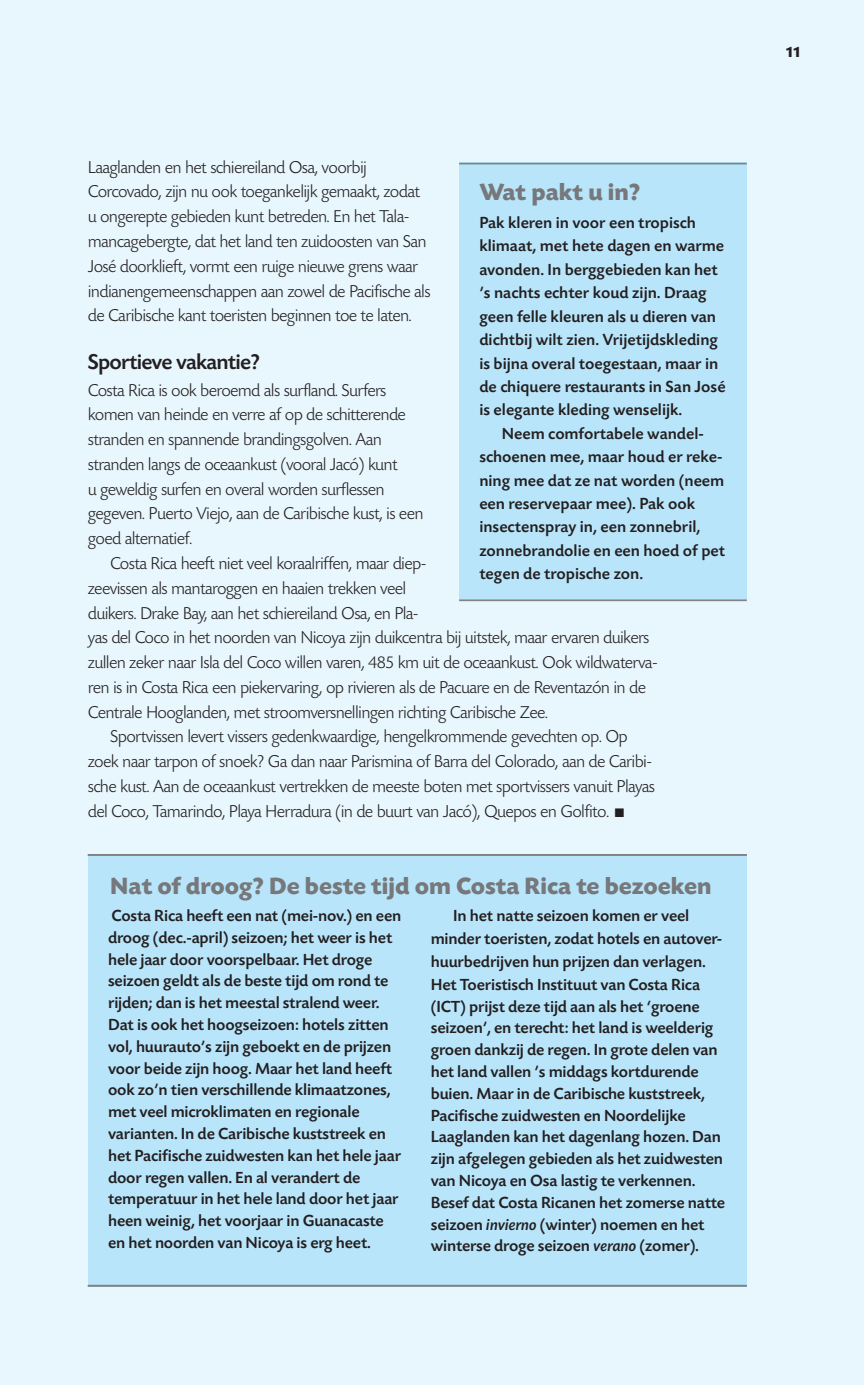
<style>
.page{position:relative;width:864px;height:1385px;background:#fff}
.page>*{position:absolute;margin:0;border:0;box-sizing:border-box;transform-origin:0 0}
.t1{font:700 24.75px "Today SBOP";color:#76787b}
.t2{font:500 22.5px "Today SBOP";letter-spacing:-.035em;color:#231f20}
.t3{font:300 18px/24.8px "Today SBOP";letter-spacing:-.04em;color:#231f20}
.t4{font:500 16.88px/21.8px "Today SBOP";letter-spacing:-.01em;color:#231f20}
.t5{font:700 15.75px "Today SBOP";color:#231f20}
.s1{font-style:italic}
</style>
<div class="page">
<div style="left:0;top:0;width:864px;height:1384px;background:#e8f6fd"></div>
<div style="left:88px;top:854px;width:659px;height:432px;background:#b9e5fa"></div>
<hr style="left:88px;top:854px;width:659px;height:1px;background:#808285">
<hr style="left:88px;top:1284px;width:659px;height:2px;background:#808285">
<div style="left:459px;top:163px;width:288px;height:438px;background:#b9e5fa"></div>
<hr style="left:459px;top:163px;width:288px;height:1px;background:#808285">
<hr style="left:459px;top:599px;width:288px;height:2px;background:#808285">
<p class="t3" style="left:88px;top:155px;width:344px">Laaglanden en het schiereiland Osa, voorbij Corcovado, zijn nu ook toegankelijk gemaakt, zodat u ongerepte gebieden kunt betreden. En het Tala&shy;mancagebergte, dat het land ten zuidoosten van San José doorklieft, vormt een ruige nieuwe grens waar indianengemeenschappen aan zowel de Pacifische als de Caribische kant toeristen beginnen toe te laten.</p>
<p class="t2" style="left:88px;top:349px;width:174px">Sportieve vakantie?</p>
<p class="t3" style="left:88px;top:378px;width:300px">Costa Rica is ook beroemd als surfland. Surfers</p>
<p class="t3" style="left:88px;top:403px;width:320px">komen van heinde en verre af op de schitterende</p>
<p class="t3" style="left:88px;top:427px;width:296px">stranden en spannende brandingsgolven. Aan</p>
<p class="t3" style="left:88px;top:452px;width:312px">stranden langs de oceaankust (vooral Jacó) kunt</p>
<p class="t3" style="left:88px;top:477px;width:298px">u geweldig surfen en overal worden surflessen</p>
<p class="t3" style="left:88px;top:502px;width:337px">gegeven. Puerto Viejo, aan de Caribische kust, is een</p>
<p class="t3" style="left:88px;top:526px;width:106px">goed alternatief.</p>
<p class="t3" style="left:110px;top:551px;width:318px">Costa Rica heeft niet veel koraalriffen, maar diep-</p>
<p class="t3" style="left:88px;top:576px;width:320px">zeevissen als mantaroggen en haaien trekken veel</p>
<p class="t3" style="left:88px;top:601px;width:332px">duikers. Drake Bay, aan het schiereiland Osa, en Pla-</p>
<p class="t3" style="left:88px;top:625px;width:563px">yas del Coco in het noorden van Nicoya zijn duikcentra bij uitstek, maar ervaren duikers</p>
<p class="t3" style="left:88px;top:650px;width:571px">zullen zeker naar Isla del Coco willen varen, 485 km uit de oceaankust. Ook wildwaterva-</p>
<p class="t3" style="left:88px;top:675px;width:560px">ren is in Costa Rica een piekervaring, op rivieren als de Pacuare en de Reventazón in de</p>
<p class="t3" style="left:88px;top:700px;width:462px">Centrale Hooglanden, met stroomversnellingen richting Caribische Zee.</p>
<p class="t3" style="left:110px;top:724px;width:519px">Sportvissen levert vissers gedenkwaardige, hengelkrommende gevechten op. Op</p>
<p class="t3" style="left:88px;top:749px;width:566px">zoek naar tarpon of snoek? Ga dan naar Parismina of Barra del Colorado, aan de Caribi-</p>
<p class="t3" style="left:88px;top:774px;width:569px">sche kust. Aan de oceaankust vertrekken de meeste boten met sportvissers vanuit Playas</p>
<p class="t3" style="left:88px;top:799px;width:538px">del Coco, Tamarindo, Playa Herradura (in de buurt van Jacó), Quepos en Golfito. ■</p>
<p class="t1" style="left:479px;top:179px;width:162px">Wat pakt u in?</p>
<p class="t4" style="left:479px;top:212px;width:218px">Pak kleren in voor een tropisch</p>
<p class="t4" style="left:479px;top:235px;width:246px">klimaat, met hete dagen en warme</p>
<p class="t4" style="left:479px;top:259px;width:240px">avonden. In berggebieden kan het</p>
<p class="t4" style="left:479px;top:282px;width:229px">’s nachts echter koud zijn. Draag</p>
<p class="t4" style="left:479px;top:306px;width:238px">geen felle kleuren als u dieren van</p>
<p class="t4" style="left:479px;top:329px;width:240px">dichtbij wilt zien. Vrijetijdskleding</p>
<p class="t4" style="left:479px;top:352px;width:241px">is bijna overal toegestaan, maar in</p>
<p class="t4" style="left:479px;top:376px;width:248px">de chiquere restaurants in San José</p>
<p class="t4" style="left:479px;top:399px;width:204px">is elegante kleding wenselijk.</p>
<p class="t4" style="left:502px;top:423px;width:204px">Neem comfortabele wandel-</p>
<p class="t4" style="left:479px;top:446px;width:245px">schoenen mee, maar houd er reke-</p>
<p class="t4" style="left:479px;top:469px;width:246px">ning mee dat ze nat worden (neem</p>
<p class="t4" style="left:479px;top:493px;width:217px">een reservepaar mee). Pak ook</p>
<p class="t4" style="left:479px;top:516px;width:223px">insectenspray in, een zonnebril,</p>
<p class="t4" style="left:479px;top:540px;width:247px">zonnebrandolie en een hoed of pet</p>
<p class="t4" style="left:479px;top:563px;width:165px">tegen de tropische zon.</p>
<p class="t1" style="left:110px;top:872px;width:603px">Nat of droog? De beste tijd om Costa Rica te bezoeken</p>
<p class="t4" style="left:108px;top:905px;width:295px">Costa Rica heeft een nat (mei-nov.) en een droog (dec.-april) seizoen; het weer is het hele jaar door voorspelbaar. Het droge seizoen geldt als de beste tijd om rond te rijden; dan is het meestal stralend weer.<br>Dat is ook het hoogseizoen: hotels zitten vol, huurauto’s zijn geboekt en de prijzen voor beide zijn hoog. Maar het land heeft ook zo’n tien verschillende klimaatzones, met veel microklimaten en regionale varianten. In de Caribische kuststreek en het Pacifische zuidwesten kan het hele jaar door regen vallen. En al verandert de temperatuur in het hele land door het jaar heen weinig, het voorjaar in Guanacaste en het noorden van Nicoya is erg heet.</p>
<p class="t4" style="left:431px;top:905px;width:296px;text-indent:22px">In het natte seizoen komen er veel minder toeristen, zodat hotels en autover&shy;huurbedrijven hun prijzen dan verlagen.<br>Het Toeristisch Instituut van Costa Rica (ICT) prijst deze tijd aan als het ‘groene seizoen’, en terecht: het land is weelderig groen dankzij de regen. In grote delen van het land vallen ’s middags kortdurende buien. Maar in de Caribische kuststreek, Pacifische zuidwesten en Noordelijke Laaglanden kan het dagenlang hozen. Dan zijn afgelegen gebieden als het zuidwesten van Nicoya en Osa lastig te verkennen.<br>Besef dat Costa Ricanen het zomerse natte seizoen <span class="s1">invierno</span> (winter) noemen en het winterse droge seizoen <span class="s1">verano</span> (zomer).</p>
<p class="t5" style="left:785px;top:43px;width:18px">11</p>
</div>
